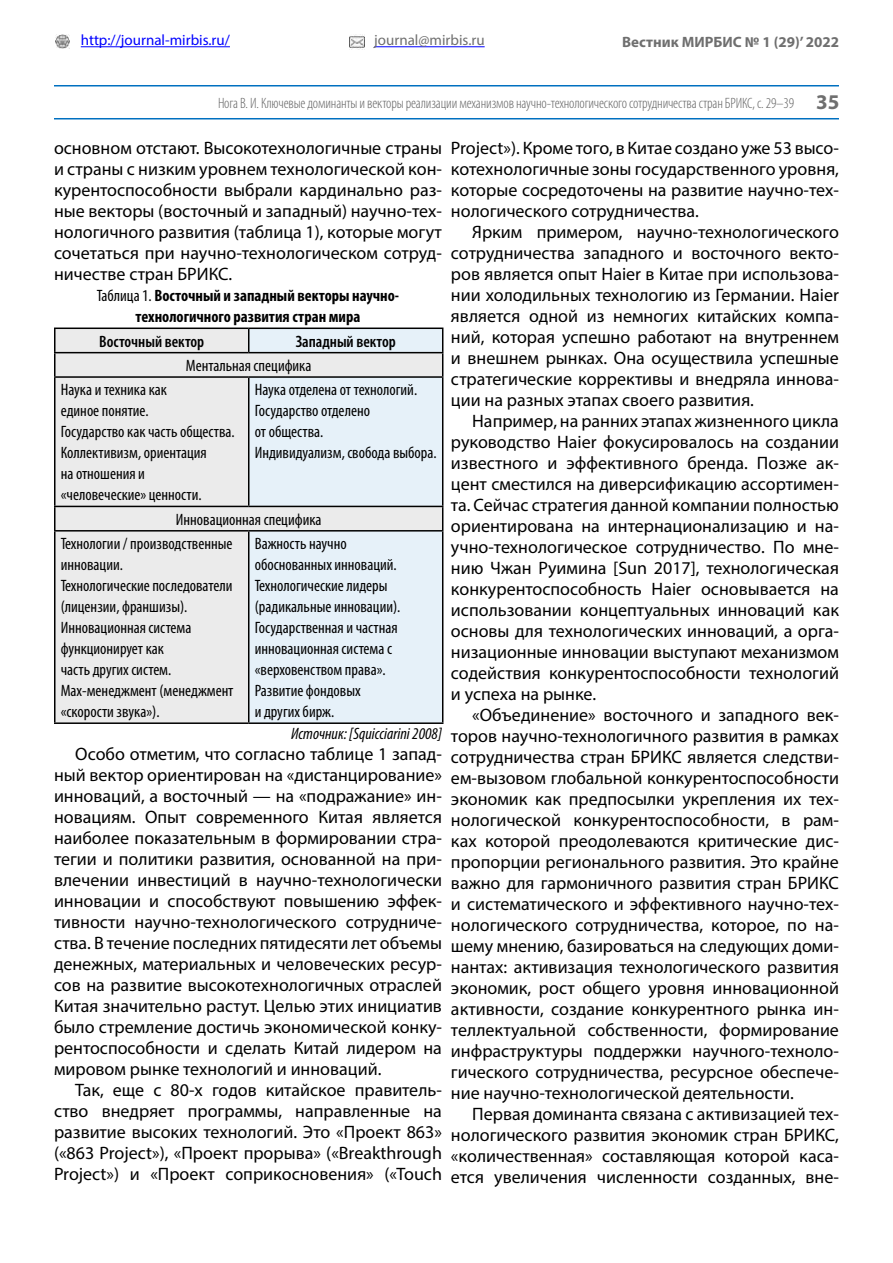
<style>
.page{position:relative;width:893px;height:1263px;background:#fff}
.page>*{position:absolute;margin:0;border:0;box-sizing:border-box;transform-origin:0 0}
.t1{font:18px/21px "Myriad Pro";color:#000;text-align:justify}
.t2{font:condensed 16.5px/21px "Myriad Pro";color:#000}
.t3{font:700 condensed 16.5px/21px "Myriad Pro";color:#000;text-align:center}
.t4{font:600 condensed 16.5px "Myriad Pro";color:#000}
.t5{font:italic condensed 16.5px "Myriad Pro";color:#000}
.t6{font:300 condensed 15px "Myriad Pro";letter-spacing:-.01em;color:#636363}
.t7{font:15px "Myriad Pro";color:#00f}
.t8{font:700 15px "Myriad Pro";color:#6f6f6f}
.t9{font:15px "Myriad Pro";color:#6f6f6f}
.s1{font-weight:700;font-stretch:normal;font-size:21px;color:#6f6f6f}
.s2{font-weight:400}
</style>
<div class="page">
<hr style="left:54px;top:118px;width:785px;height:1px;background:#0070c0">
<img style="left:55px;top:34px;width:15px;height:15px">
<img style="left:349px;top:34px;width:16px;height:15px">
<hr style="left:81px;top:46px;width:149px;height:1px;background:#00f">
<hr style="left:374px;top:46px;width:111px;height:1px;background:#00f">
<hr style="left:54px;top:85px;width:785px;height:1px;background:#0070c0">
<div style="left:56px;top:329px;width:193px;height:393px;background:#ebebeb"></div>
<svg style="left:249px;top:329px;width:193px;height:393px;background:#e5eef5"></svg>
<hr style="left:54px;top:327px;width:195px;height:2px;background:#000">
<hr style="left:54px;top:329px;width:2px;height:23px;background:#000">
<hr style="left:249px;top:327px;width:194px;height:2px;background:#000">
<svg style="left:248px;top:329px;width:1px;height:23px"></svg>
<hr style="left:54px;top:352px;width:195px;height:1px;background:#000">
<hr style="left:54px;top:353px;width:2px;height:23px;background:#000">
<hr style="left:249px;top:352px;width:194px;height:1px;background:#000">
<svg style="left:442px;top:329px;width:1px;height:47px"></svg>
<hr style="left:54px;top:376px;width:195px;height:2px;background:#000">
<hr style="left:54px;top:378px;width:2px;height:128px;background:#000">
<hr style="left:249px;top:376px;width:194px;height:2px;background:#000">
<hr style="left:248px;top:378px;width:1px;height:128px;background:#000">
<hr style="left:442px;top:378px;width:1px;height:128px;background:#000">
<hr style="left:54px;top:506px;width:195px;height:1px;background:#000">
<hr style="left:54px;top:507px;width:2px;height:23px;background:#000">
<hr style="left:249px;top:506px;width:194px;height:1px;background:#000">
<svg style="left:442px;top:507px;width:1px;height:23px"></svg>
<hr style="left:54px;top:530px;width:195px;height:1px;background:#000">
<hr style="left:54px;top:531px;width:2px;height:191px;background:#000">
<hr style="left:249px;top:530px;width:194px;height:1px;background:#000">
<hr style="left:248px;top:531px;width:1px;height:191px;background:#000">
<hr style="left:442px;top:531px;width:1px;height:191px;background:#000">
<hr style="left:54px;top:722px;width:195px;height:2px;background:#000">
<hr style="left:249px;top:722px;width:194px;height:2px;background:#000">
<p class="t7" style="left:81px;top:31px;width:151px">http://journal-mirbis.ru/</p>
<p class="t9" style="left:374px;top:31px;width:112px">journal@mirbis.ru</p>
<p class="t8" style="left:622px;top:32px;width:218px">Вестник МИРБИС № 1 (29)’ 2022</p>
<p class="t6" style="left:218px;top:94px;width:623px">Нога В. И. Ключевые доминанты и векторы реализации механизмов научно-технологического сотрудничества стран БРИКС, с. 29–39 <span class="s1">35</span></p>
<p class="t1" style="left:54px;top:137px;width:390px">основном отстают. Высокотехнологичные страны и страны с низким уровнем технологической кон&shy;курентоспособности выбрали кардинально раз&shy;ные векторы (восточный и западный) научно-тех&shy;нологичного развития (таблица 1), которые могут сочетаться при научно-технологическом сотруд&shy;ничестве стран БРИКС.</p>
<p class="t3" style="left:97px;top:284px;width:304px"><span class="s2">Таблица 1.</span> Восточный и западный векторы научно&shy;технологичного развития стран мира</p>
<p class="t4" style="left:99px;top:331px;width:106px">Восточный вектор</p>
<p class="t4" style="left:296px;top:331px;width:102px">Западный вектор</p>
<p class="t2" style="left:186px;top:355px;width:127px">Ментальная специфика</p>
<p class="t2" style="left:61px;top:379px;width:176px">Наука и техника как<br>единое понятие.<br>Государство как часть общества.<br>Коллективизм, ориентация<br>на отношения и<br>«человеческие» ценности.</p>
<p class="t2" style="left:255px;top:379px;width:183px">Наука отделена от технологий.<br>Государство отделено<br>от общества.<br>Индивидуализм, свобода выбора.</p>
<p class="t2" style="left:61px;top:507px;width:262px;line-height:24.3px;text-indent:115px">Инновационная специфика<br>Технологии / производственные</p>
<p class="t2" style="left:61px;top:554px;width:174px">инновации.<br>Технологические последователи (лицензии, франшизы).<br>Инновационная система функционирует как<br>часть других систем.<br>Мах-менеджмент (менеджмент «скорости звука»).</p>
<p class="t2" style="left:255px;top:533px;width:147px">Важность научно обоснованных инноваций.<br>Технологические лидеры (радикальные инновации).<br>Государственная и частная инновационная система с «верховенством права».<br>Развитие фондовых<br>и других бирж.</p>
<p class="t5" style="left:291px;top:724px;width:152px">Источник: [Squicciarini 2008]</p>
<p class="t1" style="left:54px;top:743px;width:389px;text-indent:21px">Особо отметим, что согласно таблице 1 запад&shy;ный вектор ориентирован на «дистанцирование» инноваций, а восточный — на «подражание» ин&shy;новациям. Опыт современного Китая является наиболее показательным в формировании стра&shy;тегии и политики развития, основанной на при&shy;влечении инвестиций в научно-технологически инновации и способствуют повышению эффек&shy;тивности научно-технологического сотрудниче&shy;ства. В течение последних пятидесяти лет объемы денежных, материальных и человеческих ресур&shy;сов на развитие высокотехнологичных отраслей Китая значительно растут. Целью этих инициатив было стремление достичь экономической конку&shy;рентоспособности и сделать Китай лидером на мировом рынке технологий и инноваций.</p>
<p class="t1" style="left:54px;top:1079px;width:389px;text-indent:21px">Так, еще с 80-х годов китайское правитель&shy;ство внедряет программы, направленные на развитие высоких технологий. Это «Проект 863» («863 Project»), «Проект прорыва» («Breakthrough Project») и «Проект соприкосновения» («Touch</p>
<p class="t1" style="left:451px;top:137px;width:389px">Project»). Кроме того, в Китае создано уже 53 высо&shy;котехнологичные зоны государственного уровня, которые сосредоточены на развитие научно-тех&shy;нологического сотрудничества.</p>
<p class="t1" style="left:451px;top:221px;width:389px;text-indent:21px">Ярким примером, научно-технологического сотрудничества западного и восточного векто&shy;ров является опыт Haier в Китае при использова&shy;нии холодильных технологию из Германии. Haier является одной из немногих китайских компа&shy;ний, которая успешно работают на внутреннем и внешнем рынках. Она осуществила успешные стратегические коррективы и внедряла иннова&shy;ции на разных этапах своего развития.</p>
<p class="t1" style="left:451px;top:410px;width:389px;text-indent:21px">Например, на ранних этапах жизненного цикла руководство Haier фокусировалось на создании известного и эффективного бренда. Позже ак&shy;цент сместился на диверсификацию ассортимен&shy;та. Сейчас стратегия данной компании полностью ориентирована на интернационализацию и на&shy;учно-технологическое сотрудничество. По мне&shy;нию Чжан Руимина [Sun 2017], технологическая конкурентоспособность Haier основывается на использовании концептуальных инноваций как основы для технологических инноваций, а орга&shy;низационные инновации выступают механизмом содействия конкурентоспособности технологий и успеха на рынке.</p>
<p class="t1" style="left:451px;top:704px;width:389px;text-indent:21px">«Объединение» восточного и западного век&shy;торов научно-технологичного развития в рамках сотрудничества стран БРИКС является следстви&shy;ем-вызовом глобальной конкурентоспособности экономик как предпосылки укрепления их тех&shy;нологической конкурентоспособности, в рам&shy;ках которой преодолеваются критические дис&shy;пропорции регионального развития. Это крайне важно для гармоничного развития стран БРИКС и систематического и эффективного научно-тех&shy;нологического сотрудничества, которое, по на&shy;шему мнению, базироваться на следующих доми&shy;нантах: активизация технологического развития экономик, рост общего уровня инновационной активности, создание конкурентного рынка ин&shy;теллектуальной собственности, формирование инфраструктуры поддержки научного-техноло&shy;гического сотрудничества, ресурсное обеспече&shy;ние научно-технологической деятельности.</p>
<p class="t1" style="left:451px;top:1103px;width:389px;text-indent:21px">Первая доминанта связана с активизацией тех&shy;нологического развития экономик стран БРИКС, «количественная» составляющая которой каса&shy;ется увеличения численности созданных, вне-</p>
</div>
